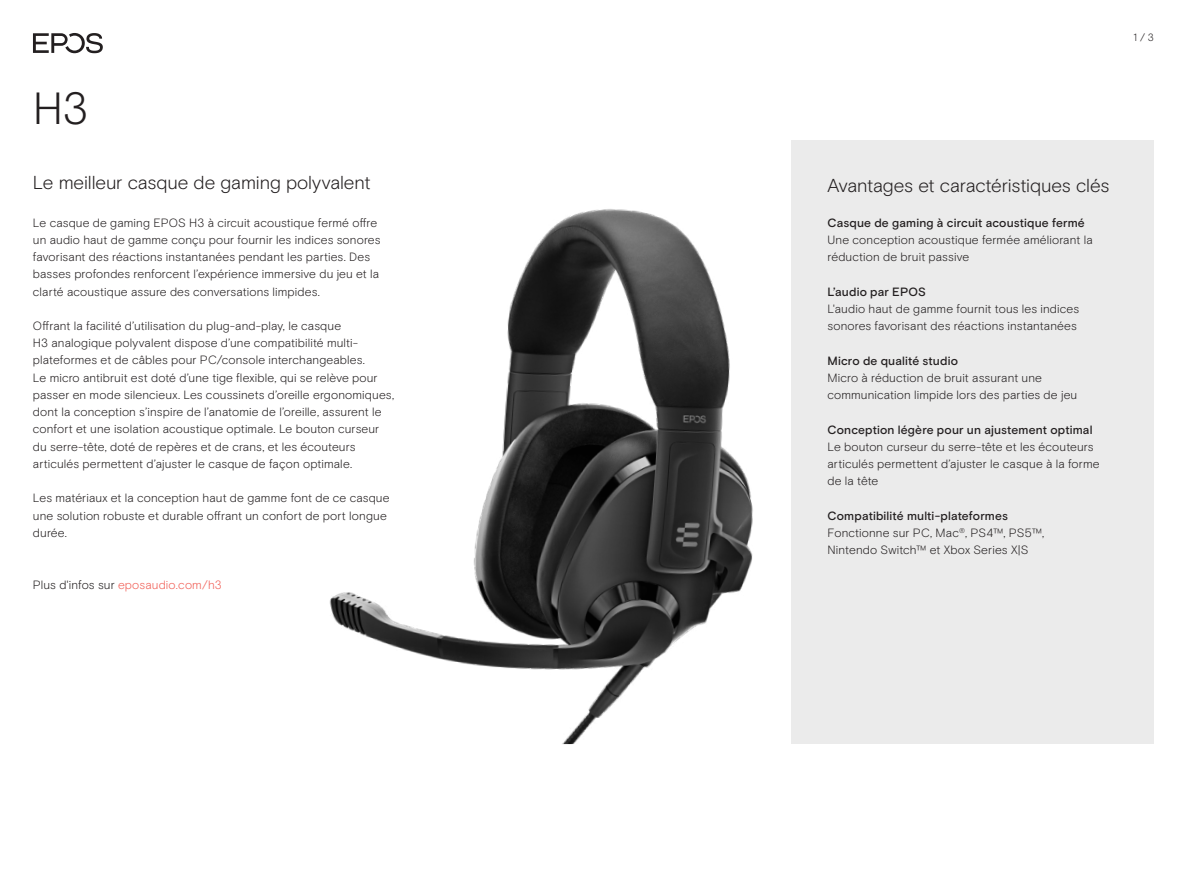
<style>
.page{position:relative;width:1187px;height:893px;background:#fff}
.page>*{position:absolute;margin:0;border:0;box-sizing:border-box;transform-origin:0 0}
.t1{font:300 45px "EPOS Basis";color:#231f20}
.t2{font:300 18.75px "EPOS Basis";letter-spacing:-.01em;color:#231f20}
.t3{font:300 12px/17.2px "EPOS Basis";letter-spacing:.01em;color:#231f20}
.t4{font:500 12px "EPOS Basis";letter-spacing:.015em;color:#231f20}
.t5{font:300 12px "EPOS Basis";letter-spacing:.01em;color:#f15e55}
.t6{font:300 10.5px "EPOS Basis";color:#231f20}
.s1{color:#231f20}
.s2{font-weight:500}
</style>
<div class="page">
<img style="left:329px;top:209px;width:424px;height:535px">
<svg style="left:33px;top:33px;width:70px;height:20px"></svg>
<div style="left:791px;top:140px;width:362px;height:604px;background:#ebebeb"></div>
<h1 class="t1" style="left:33px;top:82px;width:57px">H3</h1>
<h2 class="t2" style="left:33px;top:172px;width:339px">Le meilleur casque de gaming polyvalent</h2>
<p class="t3" style="left:33px;top:214px;width:349px">Le casque de gaming EPOS H3 à circuit acoustique fermé offre un audio haut de gamme conçu pour fournir les indices sonores favorisant des réactions instantanées pendant les parties. Des basses profondes renforcent l’expérience immersive du jeu et la clarté acoustique assure des conversations limpides.</p>
<p class="t3" style="left:33px;top:317px;width:362px">Offrant la facilité d’utilisation du plug-and-play, le casque<br>H3 analogique polyvalent dispose d’une compatibilité multi&shy;plateformes et de câbles pour PC/console interchangeables.<br>Le micro antibruit est doté d’une tige flexible, qui se relève pour passer en mode silencieux. Les coussinets d’oreille ergonomiques, dont la conception s’inspire de l’anatomie de l’oreille, assurent le confort et une isolation acoustique optimale. Le bouton curseur du serre-tête, doté de repères et de crans, et les écouteurs articulés permettent d’ajuster le casque de façon optimale.</p>
<p class="t3" style="left:33px;top:490px;width:358px">Les matériaux et la conception haut de gamme font de ce casque une solution robuste et durable offrant un confort de port longue durée.</p>
<p class="t5" style="left:33px;top:577px;width:190px"><span class="s1">Plus d'infos sur</span> eposaudio.com/h3</p>
<p class="t6" style="left:1133px;top:31px;width:22px">1 / 3</p>
<h2 class="t2" style="left:827px;top:174px;width:283px">Avantages et caractéristiques clés</h2>
<p class="t4" style="left:827px;top:215px;width:259px">Casque de gaming à circuit acoustique fermé</p>
<p class="t3" style="left:827px;top:231px;width:267px">Une conception acoustique fermée améliorant la réduction de bruit passive</p>
<p class="t4" style="left:827px;top:284px;width:100px">L’audio par EPOS</p>
<p class="t3" style="left:827px;top:300px;width:253px">L'audio haut de gamme fournit tous les indices sonores favorisant des réactions instantanées</p>
<p class="t4" style="left:827px;top:353px;width:132px">Micro de qualité studio</p>
<p class="t3" style="left:827px;top:369px;width:251px">Micro à réduction de bruit assurant une communication limpide lors des parties de jeu</p>
<p class="t4" style="left:827px;top:422px;width:266px">Conception légère pour un ajustement optimal</p>
<p class="t3" style="left:827px;top:438px;width:274px">Le bouton curseur du serre-tête et les écouteurs articulés permettent d’ajuster le casque à la forme de la tête</p>
<p class="t3" style="left:827px;top:507px;width:218px"><span class="s2">Compatibilité multi-plateformes<br></span>Fonctionne sur PC, Mac<sup>®</sup>, PS4™, PS5™,<br>Nintendo Switch™ et Xbox Series X|S</p>
</div>
